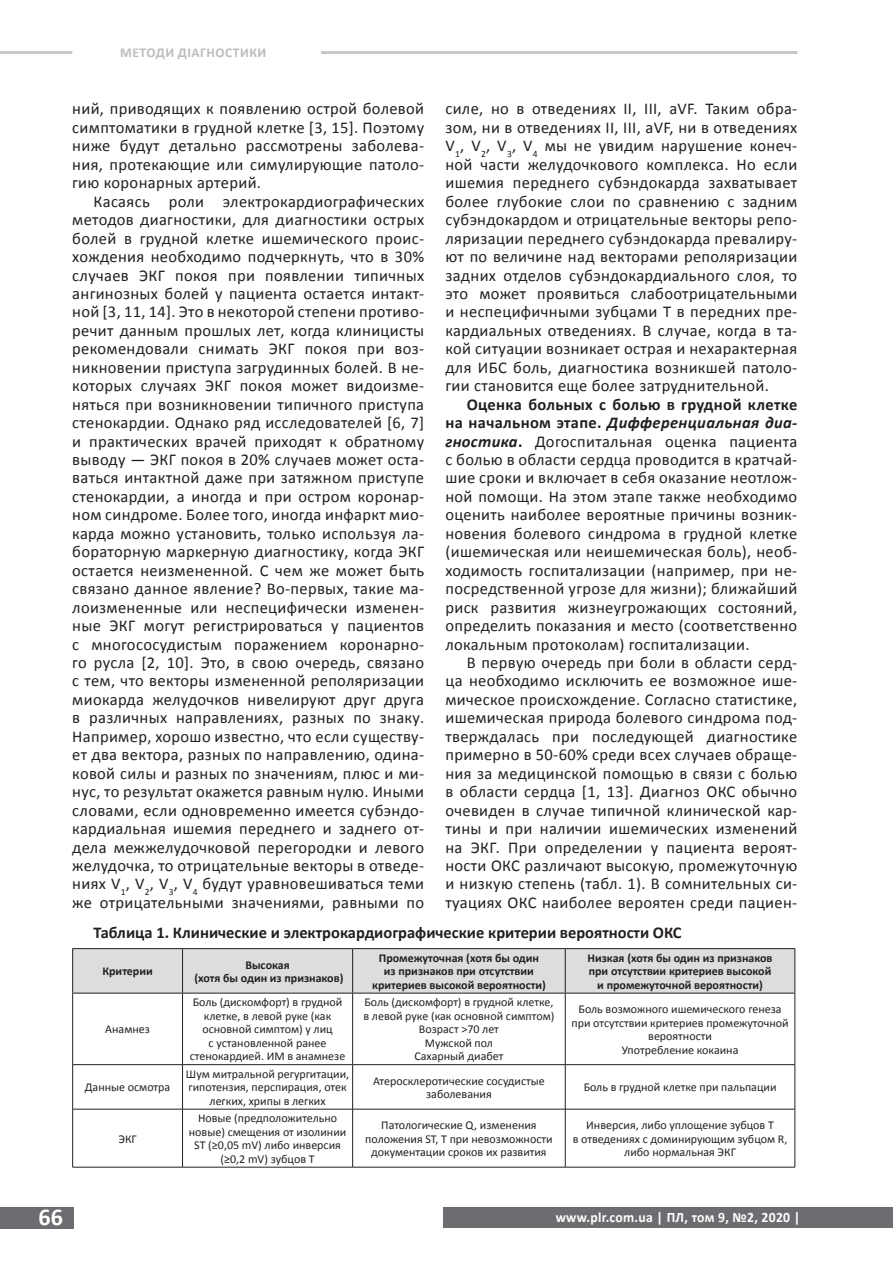
<style>
.page{position:relative;width:893px;height:1263px;background:#fff}
.page>*{position:absolute;margin:0;border:0;box-sizing:border-box;transform-origin:0 0}
.t1{font:700 24.15px "Calibri";color:#fff}
.Обычный{font:16.5px/18.5px "Calibri";letter-spacing:.02em;color:#231f20;text-align:justify}
.Обычный__веб{font:16.5px/18.5px "Calibri";letter-spacing:.02em;color:#231f20;text-align:justify}
.head_table{font:700 16.5px "Calibri";color:#231f20}
.t2{font:700 14.4px "Calibri";letter-spacing:.02em;color:#fff;scale:.95 1}
.t3{font:700 13.5px "Calibri";letter-spacing:.04em;color:#bcbdc0}
.t4{font:12px/13.5px "Calibri";color:#231f20;text-align:center}
.t5{font:700 12px/13.5px "Calibri";color:#231f20;text-align:center}
.s1{font-weight:700}
.s2{font-weight:700;font-style:italic}
</style>
<div class="page">
<div style="left:443px;top:1207px;width:450px;height:20px;background:#6c6d70"></div>
<div style="left:0;top:1207px;width:73px;height:21px;background:#6c6d70"></div>
<hr style="left:321px;top:51px;width:476px;height:3px;background:#939598">
<hr style="left:0;top:51px;width:72px;height:3px;background:#939598">
<div style="left:73px;top:949px;width:721px;height:44px;background:#dcdddf"></div>
<hr style="left:72px;top:993px;width:1px;height:71px;background:#231f20">
<hr style="left:182px;top:993px;width:1px;height:71px;background:#231f20">
<hr style="left:352px;top:993px;width:1px;height:71px;background:#231f20">
<hr style="left:565px;top:993px;width:1px;height:71px;background:#231f20">
<hr style="left:795px;top:993px;width:1px;height:71px;background:#231f20">
<hr style="left:72px;top:1064px;width:111px;height:1px;background:#231f20">
<hr style="left:72px;top:1065px;width:1px;height:44px;background:#231f20">
<hr style="left:183px;top:1064px;width:170px;height:1px;background:#231f20">
<hr style="left:182px;top:1065px;width:1px;height:44px;background:#231f20">
<hr style="left:353px;top:1064px;width:212px;height:1px;background:#231f20">
<hr style="left:352px;top:1065px;width:1px;height:44px;background:#231f20">
<hr style="left:565px;top:1064px;width:230px;height:1px;background:#231f20">
<hr style="left:565px;top:1065px;width:1px;height:44px;background:#231f20">
<hr style="left:795px;top:1065px;width:1px;height:44px;background:#231f20">
<hr style="left:72px;top:1109px;width:111px;height:1px;background:#231f20">
<hr style="left:72px;top:1109px;width:1px;height:58px;background:#231f20">
<hr style="left:183px;top:1109px;width:170px;height:1px;background:#231f20">
<hr style="left:182px;top:1109px;width:1px;height:58px;background:#231f20">
<hr style="left:353px;top:1109px;width:212px;height:1px;background:#231f20">
<hr style="left:352px;top:1109px;width:1px;height:58px;background:#231f20">
<hr style="left:565px;top:1109px;width:230px;height:1px;background:#231f20">
<hr style="left:565px;top:1109px;width:1px;height:58px;background:#231f20">
<hr style="left:795px;top:1109px;width:1px;height:58px;background:#231f20">
<hr style="left:72px;top:1167px;width:111px;height:1px;background:#231f20">
<hr style="left:183px;top:1167px;width:170px;height:1px;background:#231f20">
<hr style="left:353px;top:1167px;width:212px;height:1px;background:#231f20">
<hr style="left:565px;top:1167px;width:230px;height:1px;background:#231f20">
<hr style="left:182px;top:949px;width:1px;height:44px;background:#231f20">
<hr style="left:352px;top:949px;width:1px;height:44px;background:#231f20">
<hr style="left:565px;top:949px;width:1px;height:44px;background:#231f20">
<hr style="left:72px;top:948px;width:111px;height:1px;background:#231f20">
<hr style="left:72px;top:949px;width:1px;height:44px;background:#231f20">
<hr style="left:183px;top:948px;width:170px;height:1px;background:#231f20">
<hr style="left:353px;top:948px;width:212px;height:1px;background:#231f20">
<hr style="left:565px;top:948px;width:230px;height:1px;background:#231f20">
<hr style="left:794px;top:949px;width:1px;height:44px;background:#231f20">
<hr style="left:72px;top:993px;width:111px;height:1px;background:#231f20">
<hr style="left:183px;top:993px;width:170px;height:1px;background:#231f20">
<hr style="left:353px;top:993px;width:212px;height:1px;background:#231f20">
<hr style="left:565px;top:993px;width:230px;height:1px;background:#231f20">
<p class="t3" style="left:120px;top:44px;width:148px">МЕТОДИ ДІАГНОСТИКИ</p>
<p class="Обычный" style="left:72px;top:100px;width:353px">ний, приводящих к появлению острой болевой симптоматики в грудной клетке [3, 15]. Поэтому ниже будут детально рассмотрены заболева&shy;ния, протекающие или симулирующие патоло&shy;гию коронарных артерий.</p>
<p class="Обычный" style="left:72px;top:192px;width:353px;text-indent:21px">Касаясь роли электрокардиографических методов диагностики, для диагностики острых болей в грудной клетке ишемического проис&shy;хождения необходимо подчеркнуть, что в 30% случаев ЭКГ покоя при появлении типичных ангинозных болей у пациента остается интакт&shy;ной [3, 11, 14]. Это в некоторой степени противо&shy;речит данным прошлых лет, когда клиницисты рекомендовали снимать ЭКГ покоя при воз&shy;никновении приступа загрудинных болей. В не&shy;которых случаях ЭКГ покоя может видоизме&shy;няться при возникновении типичного приступа стенокардии. Однако ряд исследователей [6, 7] и практических врачей приходят к обратному выводу — ЭКГ покоя в 20% случаев может оста&shy;ваться интактной даже при затяжном приступе стенокардии, а иногда и при остром коронар&shy;ном синдроме. Более того, иногда инфаркт мио&shy;карда можно установить, только используя ла&shy;бораторную маркерную диагностику, когда ЭКГ остается неизмененной. С чем же может быть связано данное явление? Во-первых, такие ма&shy;лоизмененные или неспецифически изменен&shy;ные ЭКГ могут регистрироваться у пациентов с многососудистым поражением коронарно&shy;го русла [2, 10]. Это, в свою очередь, связано с тем, что векторы измененной реполяризации миокарда желудочков нивелируют друг друга в различных направлениях, разных по знаку.<br>Например, хорошо известно, что если существу&shy;ет два вектора, разных по направлению, одина&shy;ковой силы и разных по значениям, плюс и ми&shy;нус, то результат окажется равным нулю. Иными словами, если одновременно имеется субэндо&shy;кардиальная ишемия переднего и заднего от&shy;дела межжелудочковой перегородки и левого желудочка, то отрицательные векторы в отведе&shy;ниях V<sub>1</sub>, V<sub>2</sub>, V<sub>3</sub>, V<sub>4</sub> будут уравновешиваться теми же отрицательными значениями, равными по</p>
<p class="Обычный" style="left:445px;top:100px;width:353px">силе, но в отведениях II, III, аVF. Таким обра&shy;зом, ни в отведениях II, III, аVF, ни в отведениях V<sub>1</sub>, V<sub>2</sub>, V<sub>3</sub>, V<sub>4</sub> мы не увидим нарушение конеч&shy;ной части желудочкового комплекса. Но если ишемия переднего субэндокарда захватывает более глубокие слои по сравнению с задним субэндокардом и отрицательные векторы репо&shy;ляризации переднего субэндокарда превалиру&shy;ют по величине над векторами реполяризации задних отделов субэндокардиального слоя, то это может проявиться слабоотрицательными и неспецифичными зубцами Т в передних пре&shy;кардиальных отведениях. В случае, когда в та&shy;кой ситуации возникает острая и нехарактерная для ИБС боль, диагностика возникшей патоло&shy;гии становится еще более затруднительной.</p>
<p class="Обычный__веб" style="left:445px;top:395px;width:353px;text-indent:21px"><span class="s1">Оценка больных с болью в грудной клетке на начальном этапе.</span> <span class="s2">Дифференциальная диа&shy;гностика</span><span class="s1">.</span> Догоспитальная оценка пациента с болью в области сердца проводится в кратчай&shy;шие сроки и включает в себя оказание неотлож&shy;ной помощи. На этом этапе также необходимо оценить наиболее вероятные причины возник&shy;новения болевого синдрома в грудной клетке (ишемическая или неишемическая боль), необ&shy;ходимость госпитализации (например, при не&shy;посредственной угрозе для жизни); ближайший риск развития жизнеугрожающих состояний, определить показания и место (соответственно локальным протоколам) госпитализации.</p>
<p class="Обычный__веб" style="left:445px;top:653px;width:353px;text-indent:21px">В первую очередь при боли в области серд&shy;ца необходимо исключить ее возможное ише&shy;мическое происхождение. Согласно статистике, ишемическая природа болевого синдрома под&shy;тверждалась при последующей диагностике примерно в 50-60% среди всех случаев обраще&shy;ния за медицинской помощью в связи с болью в области сердца [1, 13]. Диагноз ОКС обычно очевиден в случае типичной клинической кар&shy;тины и при наличии ишемических изменений на ЭКГ. При определении у пациента вероят&shy;ности ОКС различают высокую, промежуточную и низкую степень (табл. 1). В сомнительных си&shy;туациях ОКС наиболее вероятен среди пациен-</p>
<p class="head_table" style="left:94px;top:922px;width:590px">Таблица 1. Клинические и электрокардиографические критерии вероятности ОКС</p>
<p class="t5" style="left:102px;top:965px;width:52px">Критерии</p>
<p class="t5" style="left:194px;top:958px;width:150px">Высокая<br>(хотя бы один из признаков)</p>
<p class="t5" style="left:372px;top:951px;width:175px">Промежуточная (хотя бы один из признаков при отсутствии критериев высокой вероятности)</p>
<p class="t5" style="left:588px;top:951px;width:187px">Низкая (хотя бы один из признаков при отсутствии критериев высокой и промежуточной вероятности)</p>
<p class="t4" style="left:105px;top:1023px;width:46px">Анамнез</p>
<p class="t4" style="left:190px;top:996px;width:157px">Боль (дискомфорт) в грудной клетке, в левой руке (как основной симптом) у лиц<br>с установленной ранее стенокардией. ИМ в анамнезе</p>
<p class="t4" style="left:363px;top:996px;width:192px">Боль (дискомфорт) в грудной клетке, в левой руке (как основной симптом)<br>Возраст &gt;70 лет</p>
<p class="t4" style="left:572px;top:1002px;width:219px">Боль возможного ишемического генеза при отсутствии критериев промежуточной вероятности<br>Употребление кокаина</p>
<p class="t4" style="left:414px;top:1036px;width:90px">Мужской пол<br>Сахарный диабет</p>
<p class="t4" style="left:85px;top:1081px;width:87px">Данные осмотра</p>
<p class="t4" style="left:118px;top:1132px;width:20px">ЭКГ</p>
<p class="t4" style="left:186px;top:1067px;width:165px">Шум митральной регургитации, гипотензия, перспирация, отек легких, хрипы в легких</p>
<p class="t4" style="left:373px;top:1074px;width:173px">Атеросклеротические сосудистые заболевания</p>
<p class="t4" style="left:584px;top:1081px;width:194px">Боль в грудной клетке при пальпации</p>
<p class="t4" style="left:189px;top:1112px;width:159px">Новые (предположительно новые) смещения от изолинии<br>ST (≥0,05 mV) либо инверсия (≥0,2 mV) зубцов Т</p>
<p class="t4" style="left:365px;top:1118px;width:189px">Патологические Q, изменения положения ST, Т при невозможности документации сроков их развития</p>
<p class="t4" style="left:573px;top:1118px;width:216px">Инверсия, либо уплощение зубцов Т<br>в отведениях с доминирующим зубцом R, либо нормальная ЭКГ</p>
<h1 class="t1" style="left:38px;top:1202px;width:26px">66</h1>
<p class="t2" style="left:556px;top:1208px;width:259px">www.plr.com.ua | ПЛ, том 9, №2, 2020 |</p>
</div>
